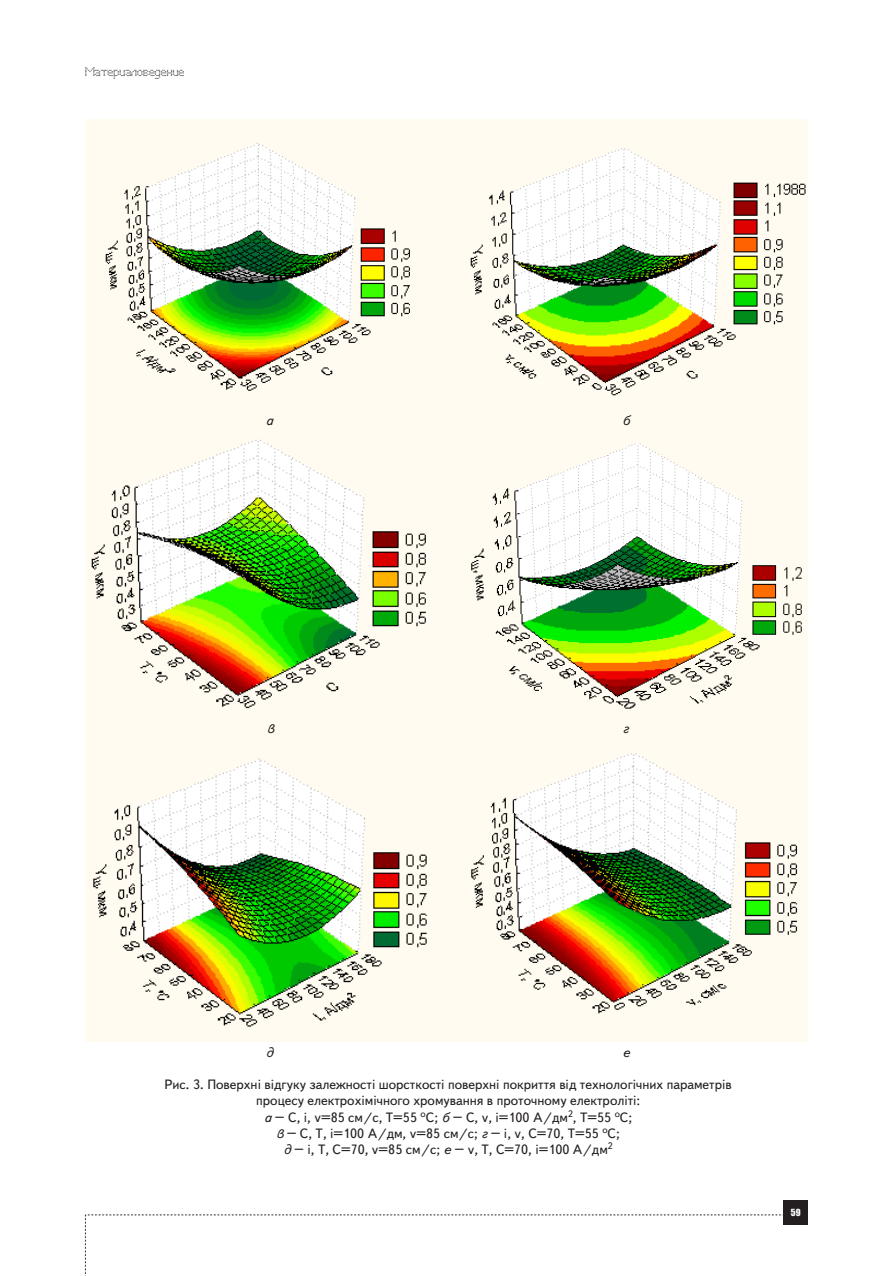
<style>
.page{position:relative;width:893px;height:1276px;background:#fff}
.page>*{position:absolute;margin:0;border:0;box-sizing:border-box;transform-origin:0 0}
.t1{font:13.5px/16.2px "Text Book C";color:#231f20;text-align:center}
.t2{font:italic 13.5px "Text Book C";color:#231f20}
.t3{font:12px "Perfo";letter-spacing:.015em;color:#231f20}
.t4{font:9px "Impact";color:#fff}
.s1{font-style:italic}
</style>
<div class="page">
<svg style="left:85px;top:1214px;width:699px;height:62px"></svg>
<div style="left:784px;top:1200px;width:24px;height:24px;background:#231f20"></div>
<div style="left:85px;top:119px;width:723px;height:923px;background:#fffbf0"></div>
<img style="left:105px;top:142px;width:305px;height:249px">
<img style="left:470px;top:148px;width:336px;height:248px">
<img style="left:91px;top:439px;width:335px;height:270px">
<img style="left:471px;top:443px;width:331px;height:266px">
<img style="left:93px;top:758px;width:334px;height:269px">
<img style="left:471px;top:753px;width:327px;height:261px">
<p class="t3" style="left:85px;top:65px;width:101px">Материаловедение</p>
<p class="t2" style="left:266px;top:413px;width:9px">а</p>
<p class="t2" style="left:622px;top:413px;width:9px">б</p>
<p class="t2" style="left:267px;top:720px;width:8px">в</p>
<p class="t2" style="left:623px;top:720px;width:7px">г</p>
<p class="t2" style="left:266px;top:1044px;width:9px">д</p>
<p class="t2" style="left:622px;top:1044px;width:9px">е</p>
<p class="t1" style="left:164px;top:1076px;width:569px">Рис. 3. Поверхні відгуку залежності шорсткості поверхні покриття від технологічних параметрів процесу електрохімічного хромування в проточному електроліті:<br><span class="s1">а</span> – С, і, v=85 см/с, Т=55 <sup>о</sup>С; <span class="s1">б</span> – С, v, і=100 А/дм<sup>2</sup>, Т=55 <sup>о</sup>С;<br><span class="s1">в</span> – С, Т, і=100 А/дм, v=85 см/с; <span class="s1">г</span> – і, v, С=70, Т=55 <sup>о</sup>С;<br><span class="s1">д</span> – і, Т, С=70, v=85 см/с; <span class="s1">е</span> – v, Т, С=70, і=100 А/дм<sup>2</sup></p>
<p class="t4" style="left:791px;top:1205px;width:11px">59</p>
</div>
